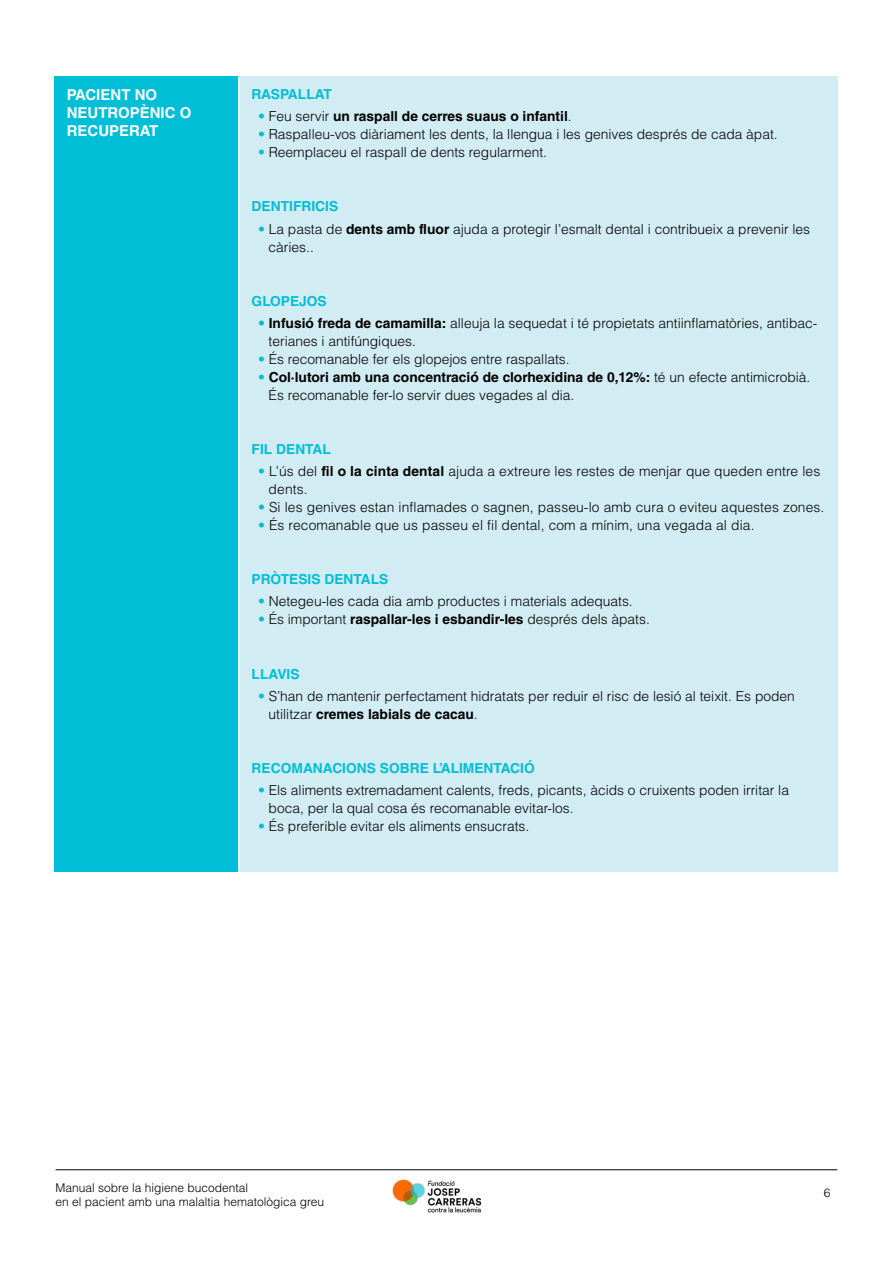
<style>
.page{position:relative;width:893px;height:1263px;background:#fff}
.page>*{position:absolute;margin:0;border:0;box-sizing:border-box;transform-origin:0 0}
.t1{font:700 15px/18px "Helvetica LT Std";color:#fff}
.t2{font:300 13.8px/18px "Helvetica LT Std";color:#000}
.t3{font:700 13.8px "Helvetica LT Std";color:#00bed6}
.t4{font:700 13.8px "Helvetica LT Std";color:#000}
.t5{font:300 12px/14.4px "Helvetica LT Std";color:#000}
.s1{font-weight:300;color:#00bed6}
.s2{font-weight:300}
.s3{color:#00bed6}
.s4{font-weight:700}
</style>
<div class="page">
<hr style="left:56px;top:1169px;width:781px;height:1px;background:#000">
<img style="left:392px;top:1179px;width:90px;height:34px">
<div style="left:54px;top:77px;width:185px;height:795px;background:#00bed6"></div>
<div style="left:239px;top:77px;width:598px;height:795px;background:#d2ecf3"></div>
<hr style="left:238px;top:77px;width:2px;height:795px;background:#fff">
<p class="t1" style="left:67px;top:86px;width:126px">PACIENT NO<br>NEUTROPÈNIC O<br>RECUPERAT</p>
<p class="t3" style="left:252px;top:86px;width:82px">RASPALLAT</p>
<p class="t4" style="left:258px;top:108px;width:315px"><span class="s1">•</span> <span class="s2">Feu servir</span> un raspall de cerres suaus o infantil<span class="s2">.</span></p>
<p class="t2" style="left:258px;top:125px;width:521px"><span class="s3">•</span> Raspalleu-vos diàriament les dents, la llengua i les genives després de cada àpat.</p>
<p class="t2" style="left:258px;top:143px;width:291px"><span class="s3">•</span> Reemplaceu el raspall de dents regularment.</p>
<p class="t3" style="left:252px;top:198px;width:88px">DENTIFRICIS</p>
<p class="t2" style="left:269px;top:220px;width:543px;text-indent:-11px"><span class="s3">•</span> La pasta de <span class="s4">dents amb fluor</span> ajuda a protegir l’esmalt dental i contribueix a prevenir les càries..</p>
<p class="t3" style="left:252px;top:292px;width:77px">GLOPEJOS</p>
<p class="t2" style="left:269px;top:314px;width:550px;text-indent:-11px"><span class="s3">•</span> <span class="s4">Infusió freda de camamilla:</span> alleuja la sequedat i té propietats antiinflamatòries, antibac&shy;terianes i antifúngiques.</p>
<p class="t2" style="left:258px;top:350px;width:313px"><span class="s3">•</span> És recomanable fer els glopejos entre raspallats.</p>
<p class="t2" style="left:269px;top:368px;width:543px;text-indent:-11px"><span class="s3">•</span> <span class="s4">Col·lutori amb una concentració de clorhexidina de 0,12%:</span> té un efecte antimicrobià.<br>És recomanable fer-lo servir dues vegades al dia.</p>
<p class="t3" style="left:252px;top:441px;width:81px">FIL DENTAL</p>
<p class="t2" style="left:269px;top:462px;width:553px;text-indent:-11px"><span class="s3">•</span> L’ús del <span class="s4">fil o la cinta dental</span> ajuda a extreure les restes de menjar que queden entre les dents.</p>
<p class="t2" style="left:258px;top:498px;width:568px"><span class="s3">•</span> Si les genives estan inflamades o sagnen, passeu-lo amb cura o eviteu aquestes zones.</p>
<p class="t2" style="left:258px;top:516px;width:498px"><span class="s3">•</span> És recomanable que us passeu el fil dental, com a mínim, una vegada al dia.</p>
<p class="t3" style="left:252px;top:571px;width:138px">PRÒTESIS DENTALS</p>
<p class="t2" style="left:258px;top:592px;width:376px"><span class="s3">•</span> Netegeu-les cada dia amb productes i materials adequats.</p>
<p class="t2" style="left:258px;top:610px;width:393px"><span class="s3">•</span> És important <span class="s4">raspallar-les i esbandir-les</span> després dels àpats.</p>
<p class="t3" style="left:252px;top:665px;width:49px">LLAVIS</p>
<p class="t2" style="left:269px;top:687px;width:528px;text-indent:-11px"><span class="s3">•</span> S’han de mantenir perfectament hidratats per reduir el risc de lesió al teixit. Es poden utilitzar <span class="s4">cremes labials de cacau</span>.</p>
<p class="t3" style="left:252px;top:759px;width:285px">RECOMANACIONS SOBRE L’ALIMENTACIÓ</p>
<p class="t2" style="left:269px;top:781px;width:522px;text-indent:-11px"><span class="s3">•</span> Els aliments extremadament calents, freds, picants, àcids o cruixents poden irritar la boca, per la qual cosa és recomanable evitar-los.</p>
<p class="t2" style="left:258px;top:817px;width:273px"><span class="s3">•</span> És preferible evitar els aliments ensucrats.</p>
<p class="t5" style="left:56px;top:1180px;width:270px">Manual sobre la higiene bucodental<br>en el pacient amb una malaltia hematològica greu</p>
<p class="t5" style="left:824px;top:1186px;width:8px">6</p>
</div>
